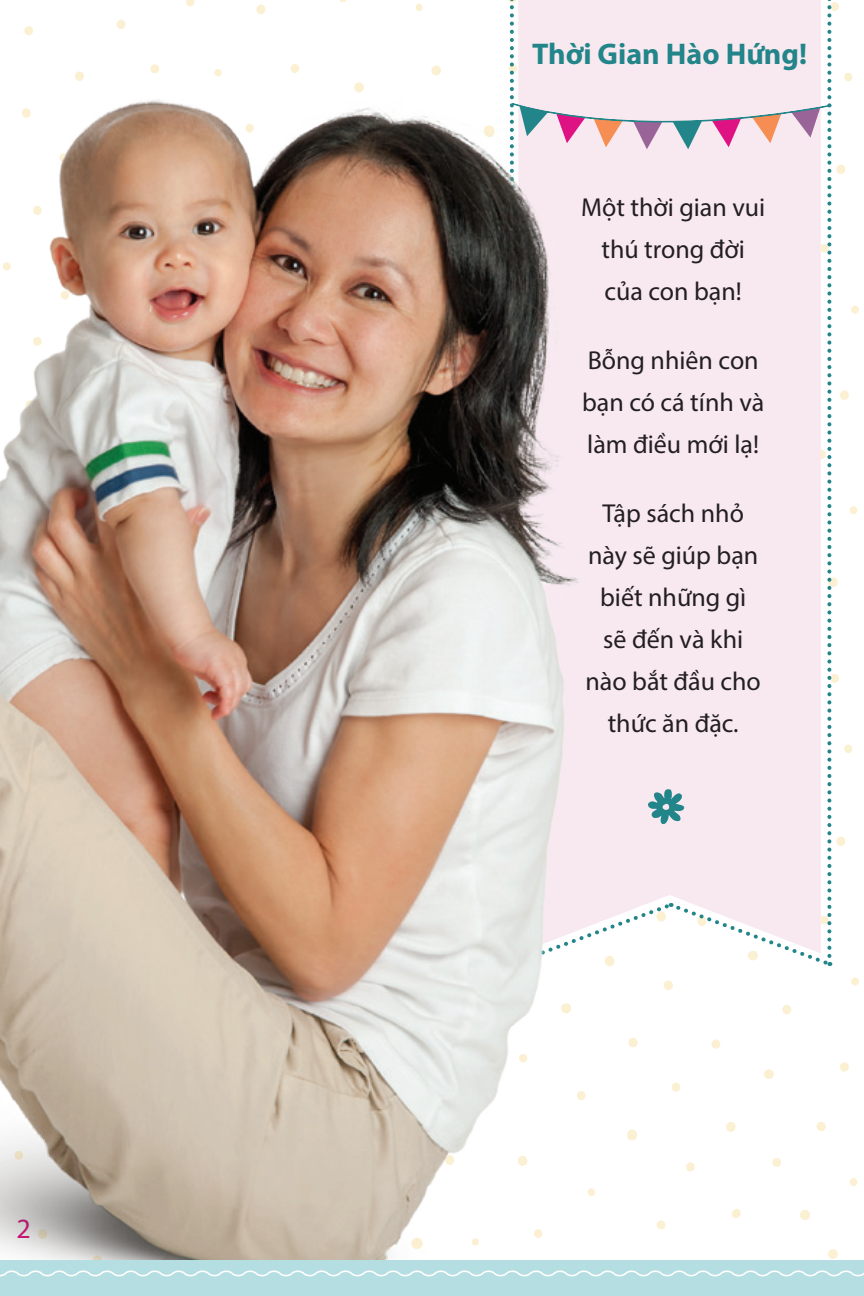
<style>
.page{position:relative;width:864px;height:1296px;background:#fff}
.page>*{position:absolute;margin:0;border:0;box-sizing:border-box;transform-origin:0 0}
.t1{font:700 30px "Myriad Pro";color:#228589}
.t2{font:28px "Myriad Pro";color:#de1282}
.t3{font:26px/42px "Myriad Pro";color:#231f20;text-align:center}
</style>
<div class="page">
<img style="left:0;top:0;width:595px;height:1260px">
<svg style="left:510px;top:0;width:321px;height:968px"></svg>
<div style="left:0;top:1260px;width:864px;height:36px;background:#b5dee2"></div>
<svg style="left:0;top:1270px;width:864px;height:7px"></svg>
<p class="t2" style="left:17px;top:1211px;width:16px">2</p>
<p class="t1" style="left:532px;top:34px;width:277px">Thời Gian Hào Hứng!</p>
<p class="t3" style="left:581px;top:186px;width:186px">Một thời gian vui thú trong đời của con bạn!</p>
<p class="t3" style="left:582px;top:339px;width:184px;text-align:left">Bỗng nhiên con bạn có cá tính và làm điều mới lạ!</p>
<p class="t3" style="left:585px;top:492px;width:177px">Tập sách nhỏ này sẽ giúp bạn biết những gì sẽ đến và khi nào bắt đầu cho thức ăn đặc.</p>
</div>
